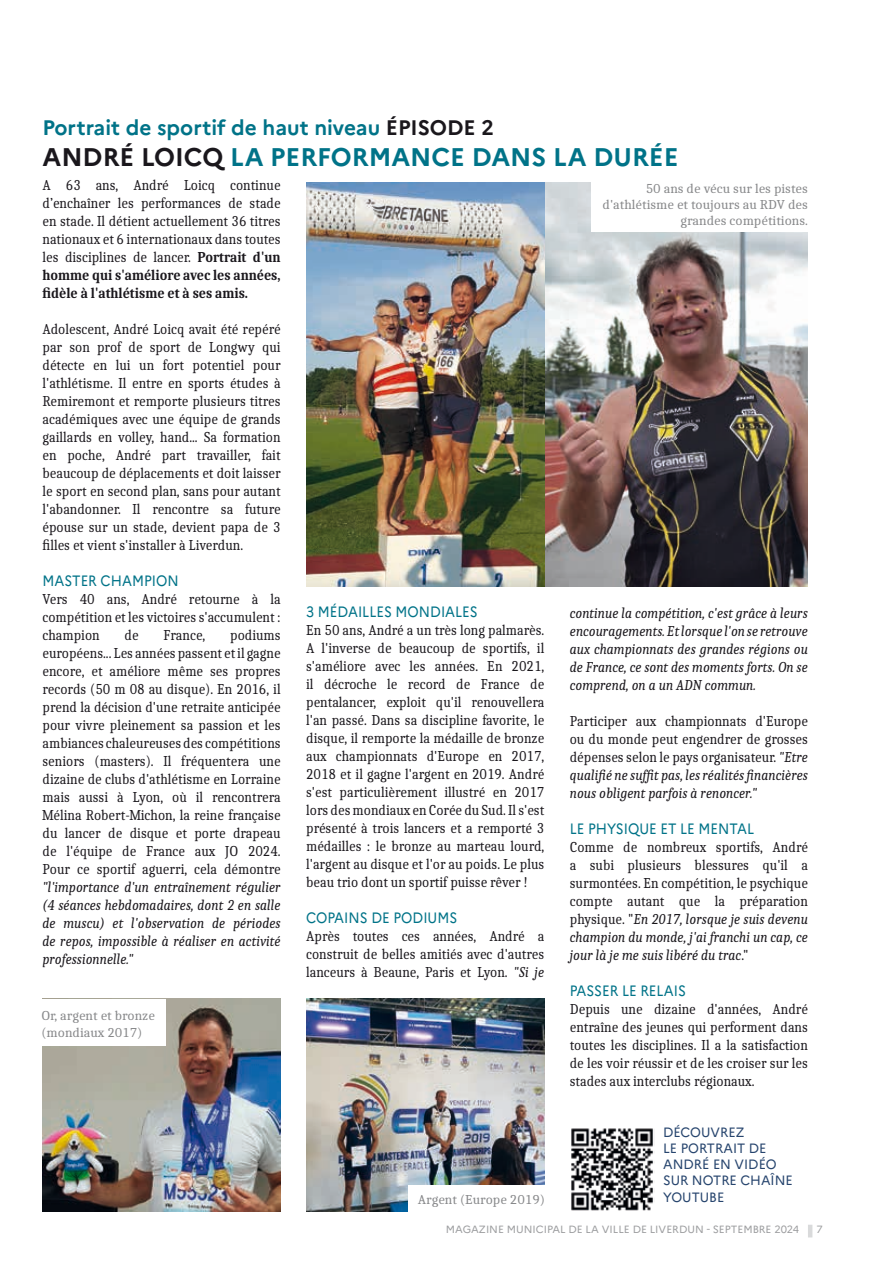
<style>
.page{position:relative;width:893px;height:1263px;background:#fff}
.page>*{position:absolute;margin:0;border:0;box-sizing:border-box;transform-origin:0 0}
.t1{font:700 25.5px "Marianne";color:#007388}
.t2{font:700 21px "Marianne";color:#007388}
.t3{font:15px/18px "Caladea";color:#1a171c;text-align:justify;scale:.9 1}
.t4{font:italic 15px/18px "Caladea";color:#1a171c;text-align:justify;scale:.9 1}
.t5{font:15px "Marianne";color:#007388;scale:.9 1}
.t6{font:13.5px/16.2px "Caladea";color:#87888a;text-align:right}
.t7{font:13.5px/16.2px "Marianne";color:#27456e;scale:.96 1}
.t8{font:10.5px "Marianne";color:#9d9ea0}
.t9{font:10.5px "Marianne";color:#9d9ea0}
.s1{color:#1a171c}
.s2{font-weight:700}
.s3{font-style:italic}
</style>
<div class="page">
<hr style="left:808px;top:1225px;width:4px;height:12px;background:#d9dadb">
<img style="left:544px;top:183px;width:264px;height:404px">
<div style="left:591px;top:178px;width:218px;height:53px;background:#fff"></div>
<img style="left:571px;top:1128px;width:84px;height:83px">
<img style="left:43px;top:999px;width:237px;height:213px">
<img style="left:306px;top:182px;width:238px;height:405px">
<img style="left:306px;top:999px;width:238px;height:213px">
<div style="left:33px;top:999px;width:133px;height:46px;background:#fff"></div>
<div style="left:408px;top:1185px;width:144px;height:32px;background:#fff"></div>
<h2 class="t2" style="left:43px;top:115px;width:453px">PORTRAIT DE SPORTIF DE HAUT NIVEAU <span class="s1">ÉPISODE 2</span></h2>
<h1 class="t1" style="left:43px;top:141px;width:637px"><span class="s1">ANDRÉ LOICQ</span> LA PERFORMANCE DANS LA DURÉE</h1>
<p class="t6" style="left:603px;top:180px;width:207px">50 ans de vécu sur les pistes d'athlétisme et toujours au RDV des grandes compétitions.</p>
<p class="t3" style="left:43px;top:176px;width:266px">A 63 ans, André Loicq continue d’enchaîner les performances de stade en stade. Il détient actuellement 36 titres nationaux et 6 internationaux dans toutes les disciplines de lancer. <span class="s2">Portrait d'un homme qui s'améliore avec les années, fidèle à l'athlétisme et à ses amis.</span></p>
<p class="t3" style="left:43px;top:320px;width:266px">Adolescent, André Loicq avait été repéré par son prof de sport de Longwy qui détecte en lui un fort potentiel pour l'athlétisme. Il entre en sports études à Remiremont et remporte plusieurs titres académiques avec une équipe de grands gaillards en volley, hand... Sa formation en poche, André part travailler, fait beaucoup de déplacements et doit laisser le sport en second plan, sans pour autant l'abandonner. Il rencontre sa future épouse sur un stade, devient papa de 3 filles et vient s'installer à Liverdun.</p>
<p class="t5" style="left:43px;top:572px;width:153px">MASTER CHAMPION</p>
<p class="t3" style="left:43px;top:590px;width:266px">Vers 40 ans, André retourne à la compétition et les victoires s'accumulent : champion</p>
<p class="t5" style="left:306px;top:603px;width:192px">3 MÉDAILLES MONDIALES</p>
<p class="t3" style="left:306px;top:621px;width:266px">En 50 ans, André a un très long palmarès.<br>A l'inverse de beaucoup de sportifs, il s'améliore avec les années. En 2021, il décroche le record de France de pentalancer, exploit qu'il renouvellera l'an passé. Dans sa discipline favorite, le disque, il remporte la médaille de bronze aux championnats d'Europe en 2017, 2018 et il gagne l'argent en 2019. André s'est particulièrement illustré en 2017 lors des mondiaux en Corée du Sud. Il s'est présenté à trois lancers et a remporté 3 médailles : le bronze au marteau lourd, l'argent au disque et l'or au poids. Le plus beau trio dont un sportif puisse rêver !</p>
<p class="t5" style="left:306px;top:909px;width:170px">COPAINS DE PODIUMS</p>
<p class="t3" style="left:306px;top:927px;width:266px">Après toutes ces années, André a construit de belles amitiés avec d'autres lanceurs à Beaune, Paris et Lyon. <span class="s3">"Si je</span></p>
<p class="t4" style="left:570px;top:603px;width:266px">continue la compétition, c'est grâce à leurs encouragements. Et lorsque l'on se retrouve aux championnats des grandes régions ou de France, ce sont des moments forts. On se comprend, on a un ADN commun.</p>
<p class="t3" style="left:570px;top:711px;width:266px">Participer aux championnats d'Europe ou du monde peut engendrer de grosses dépenses selon le pays organisateur. <span class="s3">"Etre qualifié ne suffit pas, les réalités financières nous obligent parfois à renoncer."</span></p>
<p class="t5" style="left:570px;top:819px;width:206px">LE PHYSIQUE ET LE MENTAL</p>
<p class="t3" style="left:570px;top:837px;width:266px">Comme de nombreux sportifs, André a subi plusieurs blessures qu'il a surmontées. En compétition, le psychique compte autant que la préparation physique. "<span class="s3">En 2017, lorsque je suis devenu champion du monde, j'ai franchi un cap, ce jour là je me suis libéré du trac</span>."</p>
<p class="t5" style="left:570px;top:981px;width:131px">PASSER LE RELAIS</p>
<p class="t3" style="left:570px;top:999px;width:266px">Depuis une dizaine d'années, André entraîne des jeunes qui performent dans toutes les disciplines. Il a la satisfaction de les voir réussir et de les croiser sur les stades aux interclubs régionaux.</p>
<p class="t3" style="left:43px;top:626px;width:266px;text-indent:188px">podiums européens... Les années passent et il gagne encore, et améliore même ses propres records (50 m 08 au disque). En 2016, il prend la décision d'une retraite anticipée pour vivre pleinement sa passion et les ambiances chaleureuses des compétitions seniors (masters). Il fréquentera une dizaine de clubs d'athlétisme en Lorraine mais aussi à Lyon, où il rencontrera Mélina Robert-Michon, la reine française du lancer de disque et porte drapeau de l'équipe de France aux JO 2024.<br>Pour ce sportif aguerri, cela démontre</p>
<p class="t4" style="left:43px;top:878px;width:266px">"l'importance d'un entraînement régulier (4 séances hebdomadaires, dont 2 en salle de muscu) et l'observation de périodes de repos, impossible à réaliser en activité professionnelle."</p>
<p class="t3" style="left:125px;top:626px;width:17px">de</p>
<p class="t3" style="left:164px;top:626px;width:48px">France,</p>
<p class="t6" style="left:41px;top:1007px;width:115px;text-align:left">Or, argent et bronze (mondiaux 2017)</p>
<p class="t6" style="left:418px;top:1191px;width:129px">Argent (Europe 2019)</p>
<p class="t7" style="left:663px;top:1124px;width:137px">DÉCOUVREZ<br>LE PORTRAIT DE<br>ANDRÉ EN VIDÉO<br>SUR NOTRE CHAÎNE<br>YOUTUBE</p>
<p class="t8" style="left:446px;top:1222px;width:355px">MAGAZINE MUNICIPAL DE LA VILLE DE LIVERDUN - SEPTEMBRE 2024</p>
<p class="t9" style="left:816px;top:1222px;width:8px">7</p>
</div>
